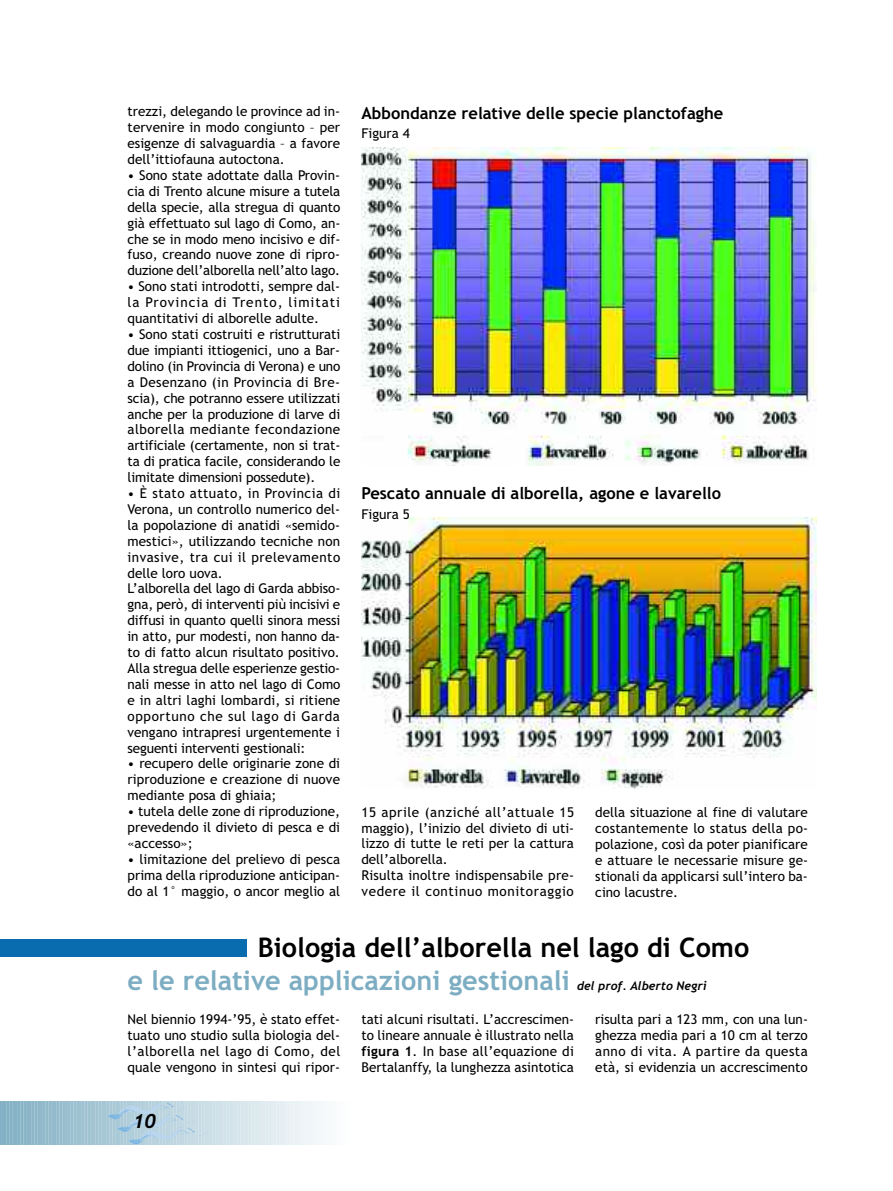
<style>
.page{position:relative;width:893px;height:1191px;background:#fff}
.page>*{position:absolute;margin:0;border:0;box-sizing:border-box;transform-origin:0 0}
.t1{font:700 27px "Trebuchet MS";color:#000}
.t2{font:700 27px "Trebuchet MS";color:#7dadc2}
.t3{font:italic 700 19.5px "Trebuchet";color:#000}
.t4{font:700 16.5px "Trebuchet MS";color:#000}
.t5{font:13.5px/15.9px "Trebuchet MS";color:#000;text-align:justify}
.t6{font:italic 700 12px "Trebuchet";color:#000}
.s1{font-weight:700}
</style>
<div class="page">
<hr style="left:0;top:1101px;width:1px;height:43px;background:#81afc3">
<hr style="left:2px;top:1101px;width:1px;height:43px;background:#82afc3">
<hr style="left:5px;top:1101px;width:1px;height:43px;background:#83b0c4">
<hr style="left:8px;top:1101px;width:1px;height:43px;background:#83b1c4">
<hr style="left:10px;top:1101px;width:1px;height:43px;background:#84b1c5">
<hr style="left:13px;top:1101px;width:1px;height:43px;background:#85b2c5">
<hr style="left:16px;top:1101px;width:1px;height:43px;background:#86b3c6">
<hr style="left:19px;top:1101px;width:1px;height:43px;background:#87b3c6">
<hr style="left:21px;top:1101px;width:1px;height:43px;background:#88b4c7">
<hr style="left:24px;top:1101px;width:1px;height:43px;background:#89b5c7">
<hr style="left:27px;top:1101px;width:1px;height:43px;background:#8ab5c8">
<hr style="left:30px;top:1101px;width:1px;height:43px;background:#8bb6c8">
<hr style="left:33px;top:1101px;width:1px;height:43px;background:#8db6c9">
<hr style="left:35px;top:1101px;width:1px;height:43px;background:#8eb7c9">
<hr style="left:38px;top:1101px;width:1px;height:43px;background:#8eb8ca">
<hr style="left:41px;top:1101px;width:1px;height:43px;background:#8fb8ca">
<hr style="left:44px;top:1101px;width:1px;height:43px;background:#90b9ca">
<hr style="left:47px;top:1101px;width:1px;height:43px;background:#91bacb">
<hr style="left:49px;top:1101px;width:1px;height:43px;background:#92bacb">
<hr style="left:52px;top:1101px;width:1px;height:43px;background:#93bbcc">
<hr style="left:55px;top:1101px;width:1px;height:43px;background:#94bbcd">
<hr style="left:58px;top:1101px;width:1px;height:43px;background:#95bccd">
<hr style="left:60px;top:1101px;width:1px;height:43px;background:#96bdcd">
<hr style="left:63px;top:1101px;width:1px;height:43px;background:#97bdce">
<hr style="left:66px;top:1101px;width:1px;height:43px;background:#98bece">
<hr style="left:69px;top:1101px;width:1px;height:43px;background:#99becf">
<hr style="left:72px;top:1101px;width:1px;height:43px;background:#9abfcf">
<hr style="left:74px;top:1101px;width:1px;height:43px;background:#9bc0d0">
<hr style="left:77px;top:1101px;width:1px;height:43px;background:#9cc1d0">
<hr style="left:80px;top:1101px;width:1px;height:43px;background:#9dc1d1">
<hr style="left:83px;top:1101px;width:1px;height:43px;background:#9ec2d1">
<hr style="left:85px;top:1101px;width:1px;height:43px;background:#9fc2d2">
<hr style="left:88px;top:1101px;width:1px;height:43px;background:#a0c3d2">
<hr style="left:91px;top:1101px;width:1px;height:43px;background:#a1c4d3">
<hr style="left:94px;top:1101px;width:1px;height:43px;background:#a2c4d3">
<hr style="left:97px;top:1101px;width:1px;height:43px;background:#a3c5d3">
<hr style="left:99px;top:1101px;width:1px;height:43px;background:#a4c6d4">
<hr style="left:102px;top:1101px;width:1px;height:43px;background:#a5c6d4">
<hr style="left:105px;top:1101px;width:1px;height:43px;background:#a6c7d5">
<hr style="left:208px;top:1101px;width:1px;height:43px;background:#cbdee7">
<hr style="left:211px;top:1101px;width:1px;height:43px;background:#ccdfe7">
<hr style="left:213px;top:1101px;width:1px;height:43px;background:#cddfe7">
<hr style="left:216px;top:1101px;width:1px;height:43px;background:#cee0e8">
<hr style="left:219px;top:1101px;width:1px;height:43px;background:#cfe1e8">
<hr style="left:222px;top:1101px;width:1px;height:43px;background:#d0e1e9">
<hr style="left:225px;top:1101px;width:1px;height:43px;background:#d1e2e9">
<hr style="left:227px;top:1101px;width:1px;height:43px;background:#d2e3ea">
<hr style="left:230px;top:1101px;width:1px;height:43px;background:#d3e3ea">
<hr style="left:233px;top:1101px;width:1px;height:43px;background:#d4e4eb">
<hr style="left:236px;top:1101px;width:1px;height:43px;background:#d5e4eb">
<hr style="left:238px;top:1101px;width:1px;height:43px;background:#d6e5ec">
<hr style="left:241px;top:1101px;width:1px;height:43px;background:#d7e6ec">
<hr style="left:244px;top:1101px;width:1px;height:43px;background:#d8e6ed">
<hr style="left:247px;top:1101px;width:1px;height:43px;background:#d9e7ed">
<hr style="left:250px;top:1101px;width:1px;height:43px;background:#dae8ed">
<hr style="left:252px;top:1101px;width:1px;height:43px;background:#dbe8ee">
<hr style="left:255px;top:1101px;width:1px;height:43px;background:#dce9ee">
<hr style="left:258px;top:1101px;width:1px;height:43px;background:#ddeaef">
<hr style="left:261px;top:1101px;width:1px;height:43px;background:#deeaef">
<hr style="left:263px;top:1101px;width:2px;height:43px;background:#dfebf0">
<hr style="left:266px;top:1101px;width:1px;height:43px;background:#e0ebf0">
<hr style="left:269px;top:1101px;width:1px;height:43px;background:#e1ecf1">
<hr style="left:272px;top:1101px;width:1px;height:43px;background:#e2edf1">
<hr style="left:275px;top:1101px;width:1px;height:43px;background:#e3edf2">
<hr style="left:277px;top:1101px;width:1px;height:43px;background:#e4eef2">
<hr style="left:280px;top:1101px;width:1px;height:43px;background:#e5eff3">
<hr style="left:283px;top:1101px;width:1px;height:43px;background:#e6eff3">
<hr style="left:286px;top:1101px;width:1px;height:43px;background:#e7f0f4">
<hr style="left:289px;top:1101px;width:1px;height:43px;background:#e8f0f4">
<hr style="left:291px;top:1101px;width:1px;height:43px;background:#e9f1f5">
<hr style="left:294px;top:1101px;width:1px;height:43px;background:#eaf2f5">
<hr style="left:297px;top:1101px;width:1px;height:43px;background:#ebf2f6">
<hr style="left:300px;top:1101px;width:1px;height:43px;background:#ecf3f6">
<hr style="left:302px;top:1101px;width:1px;height:43px;background:#edf4f7">
<hr style="left:305px;top:1101px;width:1px;height:43px;background:#eef4f7">
<hr style="left:308px;top:1101px;width:1px;height:43px;background:#eff5f7">
<hr style="left:311px;top:1101px;width:1px;height:43px;background:#f0f6f8">
<hr style="left:314px;top:1101px;width:1px;height:43px;background:#f1f6f8">
<hr style="left:316px;top:1101px;width:1px;height:43px;background:#f2f7f9">
<hr style="left:319px;top:1101px;width:1px;height:43px;background:#f3f7f9">
<hr style="left:322px;top:1101px;width:1px;height:43px;background:#f4f8fa">
<hr style="left:325px;top:1101px;width:1px;height:43px;background:#f5f9fa">
<hr style="left:327px;top:1101px;width:1px;height:43px;background:#f6f9fb">
<hr style="left:330px;top:1101px;width:1px;height:43px;background:#f7fafb">
<hr style="left:333px;top:1101px;width:1px;height:43px;background:#f8fbfc">
<hr style="left:336px;top:1101px;width:1px;height:43px;background:#f9fbfc">
<hr style="left:339px;top:1101px;width:1px;height:43px;background:#fafcfd">
<hr style="left:341px;top:1101px;width:1px;height:43px;background:#fbfcfd">
<svg style="left:106px;top:1101px;width:102px;height:43px;background:#b8d3e1"></svg>
<img style="left:361px;top:147px;width:455px;height:318px">
<img style="left:361px;top:518px;width:456px;height:271px">
<div style="left:0;top:939px;width:247px;height:17px;background:#086cae"></div>
<p class="t4" style="left:361px;top:103px;width:363px">Abbondanze relative delle specie planctofaghe</p>
<p class="t5" style="left:361px;top:125px;width:50px">Figura 4</p>
<p class="t5" style="left:128px;top:104px;width:214px">trezzi, delegando le province ad in&shy;tervenire in modo congiunto – per esigenze di salvaguardia – a favore dell’ittiofauna autoctona.</p>
<p class="t5" style="left:128px;top:167px;width:214px">• Sono state adottate dalla Provin&shy;cia di Trento alcune misure a tutela della specie, alla stregua di quanto già effettuato sul lago di Como, an&shy;che se in modo meno incisivo e dif&shy;fuso, creando nuove zone di ripro&shy;duzione dell’alborella nell’alto lago.</p>
<p class="t5" style="left:128px;top:279px;width:214px">• Sono stati introdotti, sempre dal&shy;la Provincia di Trento, limitati quantitativi di alborelle adulte.</p>
<p class="t5" style="left:128px;top:326px;width:214px">• Sono stati costruiti e ristrutturati due impianti ittiogenici, uno a Bar&shy;dolino (in Provincia di Verona) e uno a Desenzano (in Provincia di Bre&shy;scia), che potranno essere utilizzati anche per la produzione di larve di alborella mediante fecondazione artificiale (certamente, non si trat&shy;ta di pratica facile, considerando le limitate dimensioni possedute).</p>
<p class="t5" style="left:128px;top:485px;width:214px;text-align:left">• È stato attuato, in Provincia di Verona, un controllo numerico del&shy;la popolazione di anatidi «semido&shy;mestici», utilizzando tecniche non invasive, tra cui il prelevamento delle loro uova.<br>L’alborella del lago di Garda abbiso&shy;gna, però, di interventi più incisivi e diffusi in quanto quelli sinora messi in atto, pur modesti, non hanno da&shy;to di fatto alcun risultato positivo.<br>Alla stregua delle esperienze gestio&shy;nali messe in atto nel lago di Como e in altri laghi lombardi, si ritiene opportuno che sul lago di Garda vengano intrapresi urgentemente i seguenti interventi gestionali:</p>
<p class="t5" style="left:128px;top:756px;width:214px">• recupero delle originarie zone di riproduzione e creazione di nuove mediante posa di ghiaia;</p>
<p class="t5" style="left:128px;top:803px;width:214px">• tutela delle zone di riproduzione, prevedendo il divieto di pesca e di «accesso»;</p>
<p class="t5" style="left:128px;top:851px;width:214px">• limitazione del prelievo di pesca prima della riproduzione anticipan&shy;do al 1° maggio, o ancor meglio al</p>
<p class="t4" style="left:361px;top:484px;width:361px">Pescato annuale di alborella, agone e lavarello</p>
<p class="t5" style="left:361px;top:506px;width:50px">Figura 5</p>
<p class="t5" style="left:361px;top:804px;width:214px;text-align:left">15 aprile (anziché all’attuale 15 maggio), l’inizio del divieto di uti&shy;lizzo di tutte le reti per la cattura dell’alborella.<br>Risulta inoltre indispensabile pre&shy;vedere il continuo monitoraggio</p>
<p class="t5" style="left:595px;top:805px;width:214px">della situazione al fine di valutare costantemente lo status della po&shy;polazione, così da poter pianificare e attuare le necessarie misure ge&shy;stionali da applicarsi sull’intero ba&shy;cino lacustre.</p>
<h1 class="t1" style="left:258px;top:932px;width:493px">Biologia dell’alborella nel lago di Como</h1>
<h1 class="t2" style="left:128px;top:965px;width:444px">e le relative applicazioni gestionali</h1>
<p class="t6" style="left:577px;top:979px;width:131px">del prof. Alberto Negri</p>
<p class="t5" style="left:128px;top:1011px;width:214px">Nel biennio 1994-’95, è stato effet&shy;tuato uno studio sulla biologia del&shy;l’alborella nel lago di Como, del quale vengono in sintesi qui ripor-</p>
<p class="t5" style="left:361px;top:1011px;width:214px">tati alcuni risultati. L’accrescimen&shy;to lineare annuale è illustrato nella <span class="s1">figura 1</span>. In base all’equazione di Bertalanffy, la lunghezza asintotica</p>
<h2 class="t3" style="left:133px;top:1110px;width:24px">10</h2>
<p class="t5" style="left:595px;top:1011px;width:214px">risulta pari a 123 mm, con una lun&shy;ghezza media pari a 10 cm al terzo anno di vita. A partire da questa età, si evidenzia un accrescimento</p>
</div>
